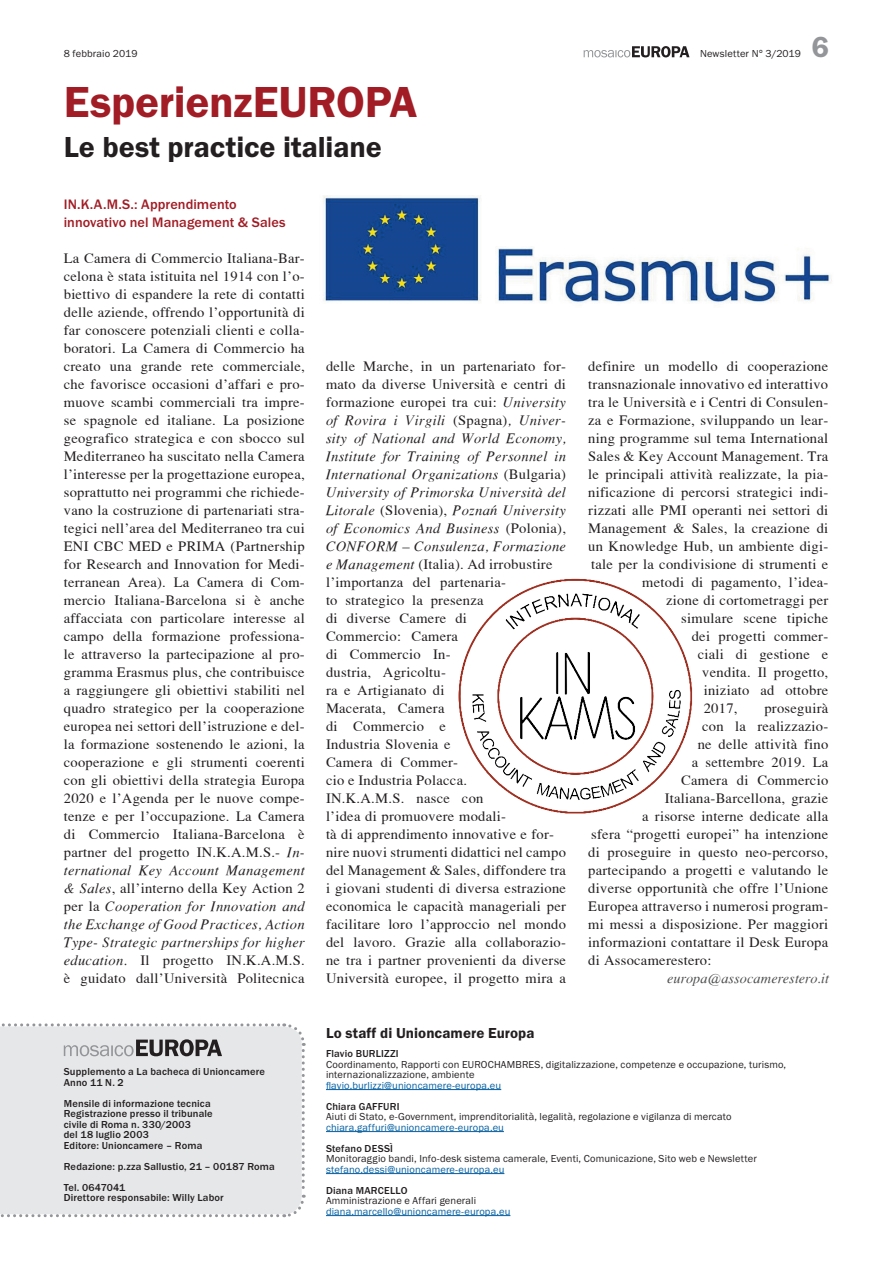
<style>
.page{position:relative;width:893px;height:1263px;background:#fff}
.page>*{position:absolute;margin:0;border:0;box-sizing:border-box;transform-origin:0 0}
.t1{font:600 45px "Franklin Gothic Itc T";letter-spacing:-.005em;color:#a11c25}
.t2{font:600 30px "Franklin Gothic Itc T";color:#231f20}
.t3{font:600 30px "Franklin Gothic Itc T";color:#939598}
.t4{font:600 15px "Franklin Gothic Itc T";letter-spacing:.005em;color:#231f20}
.t5{font:14.25px/18px "T Acc LAD";letter-spacing:.02em;color:#231f20;text-align:justify}
.t6{font:14.25px/18px "T Acc LAD Italic";letter-spacing:.02em;color:#231f20;text-align:justify}
.t7{font:500 14.25px/18px "Franklin Gothic Itc T";letter-spacing:.005em;color:#a11c25}
.t8{font:14.25px "T Acc LAD Italic";letter-spacing:.005em;color:#4b4c4d}
.t9{font:10.5px/10.5px "Franklin Gothic Itc T";letter-spacing:.015em;color:#231f20}
.t10{font:500 10.5px/10.5px "Franklin Gothic Itc T";letter-spacing:.015em;color:#231f20}
.t11{font:10.5px "Franklin Gothic Itc T";letter-spacing:.01em;color:#035ea0}
.s1{font-family:"T Acc LAD Italic"}
.s2{font-family:"T Acc LAD"}
.s3{font-family:"Times";font-style:italic}
</style>
<div class="page">
<svg style="left:584px;top:46px;width:105px;height:11px"></svg>
<svg style="left:0;top:1023px;width:306px;height:195px;background:#e2e3e5"></svg>
<hr style="left:326px;top:1089px;width:175px;height:1px;background:#035ea0">
<hr style="left:326px;top:1131px;width:178px;height:1px;background:#035ea0">
<hr style="left:326px;top:1173px;width:178px;height:1px;background:#035ea0">
<hr style="left:326px;top:1215px;width:184px;height:1px;background:#035ea0">
<img style="left:323px;top:195px;width:509px;height:108px">
<img style="left:458px;top:578px;width:235px;height:236px">
<p class="t9" style="left:64px;top:49px;width:75px">8 febbraio 2019</p>
<p class="t9" style="left:700px;top:49px;width:103px">Newsletter N° 3/2019</p>
<h1 class="t1" style="left:64px;top:76px;width:355px">EsperienzEUROPA</h1>
<h2 class="t2" style="left:64px;top:130px;width:319px">Le best practice italiane</h2>
<h2 class="t3" style="left:812px;top:30px;width:19px">6</h2>
<p class="t7" style="left:64px;top:195px;width:223px">IN.K.A.M.S.: Apprendimento innovativo nel Management &amp; Sales</p>
<p class="t5" style="left:64px;top:249px;width:242px">La Camera di Commercio Italiana-Bar&shy;celona è stata istituita nel 1914 con l’o&shy;biettivo di espandere la rete di contatti delle aziende, offrendo l’opportunità di far conoscere potenziali clienti e colla&shy;boratori. La Camera di Commercio ha creato una grande rete commerciale, che favorisce occasioni d’affari e pro&shy;muove scambi commerciali tra impre&shy;se spagnole ed italiane. La posizione geografico strategica e con sbocco sul Mediterraneo ha suscitato nella Camera l’interesse per la progettazione europea, soprattutto nei programmi che richiede&shy;vano la costruzione di partenariati stra&shy;tegici nell’area del Mediterraneo tra cui ENI CBC MED e PRIMA (Partnership for Research and Innovation for Medi&shy;terranean Area). La Camera di Com&shy;mercio Italiana-Barcelona si è anche affacciata con particolare interesse al campo della formazione professiona&shy;le attraverso la partecipazione al pro&shy;gramma Erasmus plus, che contribuisce a raggiungere gli obiettivi stabiliti nel quadro strategico per la cooperazione europea nei settori dell’istruzione e del&shy;la formazione sostenendo le azioni, la cooperazione e gli strumenti coerenti con gli obiettivi della strategia Europa 2020 e l’Agenda per le nuove compe&shy;tenze e per l’occupazione. La Camera di Commercio Italiana-Barcelona è partner del progetto IN.K.A.M.S.- <span class="s1">In-</span></p>
<p class="t6" style="left:64px;top:861px;width:242px">ternational Key Account Management</p>
<p class="t5" style="left:64px;top:879px;width:242px"><span class="s1">&amp; Sales</span>, all’interno della Key Action 2</p>
<p class="t6" style="left:64px;top:897px;width:242px"><span class="s2">per la</span> Cooperation for Innovation and the Exchange of Good Practices, Action Type- Strategic partnerships for higher</p>
<p class="t5" style="left:64px;top:951px;width:242px"><span class="s1">education.</span> Il progetto IN.K.A.M.S. è guidato dall’Università Politecnica</p>
<p class="t10" style="left:64px;top:1066px;width:203px">Supplemento a La bacheca di Unioncamere<br>Anno 11 N. 2</p>
<p class="t10" style="left:64px;top:1098px;width:150px">Mensile di informazione tecnica<br>Registrazione presso il tribunale civile di Roma n. 330/2003<br>del 18 luglio 2003<br>Editore: Unioncamere – Roma</p>
<p class="t10" style="left:64px;top:1155px;width:213px;line-height:21px">Redazione: p.zza Sallustio, 21 – 00187 Roma<br>Tel. 0647041</p>
<p class="t10" style="left:64px;top:1192px;width:161px">Direttore responsabile: Willy Labor</p>
<p class="t5" style="left:326px;top:357px;width:242px">delle Marche, in un partenariato for&shy;mato da diverse Università e centri di formazione europei tra cui: <span class="s1">University</span></p>
<p class="t6" style="left:326px;top:411px;width:242px">of Rovira i Virgili <span class="s2">(Spagna)</span>, Univer&shy;sity of National and World Economy, Institute for Training of Personnel in International Organizations <span class="s2">(Bulgaria)<br></span>University of Primorska Università del Litorale <span class="s2">(Slovenia),</span> Pozna<span class="s3">ń</span> University of Economics And Business <span class="s2">(Polonia), </span>CONFORM – Consulenza, Formazione</p>
<p class="t5" style="left:326px;top:555px;width:242px;text-align:left"><span class="s1">e Management</span> (Italia). Ad irrobustire l’importanza del partenaria-<br>to strategico la presenza<br>di diverse Camere di<br>Commercio: Camera<br>di Commercio In-<br>dustria, Agricoltu-<br>ra e Artigianato di<br>Macerata, Camera<br>di Commercio e<br>Industria Slovenia e<br>Camera di Commer-<br>cio e Industria Polacca.<br>IN.K.A.M.S. nasce con<br>l’idea di promuovere modali-<br>tà di apprendimento innovative e for&shy;nire nuovi strumenti didattici nel campo del Management &amp; Sales, diffondere tra i giovani studenti di diversa estrazione economica le capacità manageriali per facilitare loro l’approccio nel mondo del lavoro. Grazie alla collaborazio&shy;ne tra i partner provenienti da diverse<br>Università europee, il progetto mira a</p>
<p class="t4" style="left:326px;top:1024px;width:210px">Lo staff di Unioncamere Europa</p>
<p class="t5" style="left:588px;top:357px;width:241px">definire un modello di cooperazione</p>
<p class="t5" style="left:588px;top:375px;width:241px">transnazionale innovativo ed interattivo</p>
<p class="t5" style="left:588px;top:393px;width:241px">tra le Università e i Centri di Consulen-</p>
<p class="t5" style="left:588px;top:411px;width:242px">za e Formazione, sviluppando un lear-</p>
<p class="t5" style="left:588px;top:429px;width:241px">ning programme sul tema International</p>
<p class="t5" style="left:588px;top:447px;width:241px">Sales &amp; Key Account Management. Tra</p>
<p class="t5" style="left:588px;top:465px;width:242px">le principali attività realizzate, la pia-</p>
<p class="t5" style="left:588px;top:483px;width:242px">nificazione di percorsi strategici indi-</p>
<p class="t5" style="left:588px;top:501px;width:242px">rizzati alle PMI operanti nei settori di</p>
<p class="t5" style="left:588px;top:519px;width:242px">Management &amp; Sales, la creazione di</p>
<p class="t5" style="left:588px;top:537px;width:242px">un Knowledge Hub, un ambiente digi-</p>
<p class="t5" style="left:591px;top:555px;width:239px">tale per la condivisione di strumenti e</p>
<p class="t5" style="left:642px;top:573px;width:187px">metodi di pagamento, l’idea-</p>
<p class="t5" style="left:666px;top:591px;width:164px">zione di cortometraggi per</p>
<p class="t5" style="left:681px;top:609px;width:148px">simulare scene tipiche</p>
<p class="t5" style="left:692px;top:627px;width:138px">dei progetti commer-</p>
<p class="t5" style="left:698px;top:645px;width:132px">ciali di gestione e</p>
<p class="t5" style="left:702px;top:663px;width:127px">vendita. Il progetto,</p>
<p class="t5" style="left:704px;top:681px;width:126px">iniziato ad ottobre</p>
<p class="t5" style="left:704px;top:699px;width:35px">2017,</p>
<p class="t5" style="left:764px;top:699px;width:65px">proseguirà</p>
<p class="t5" style="left:702px;top:717px;width:127px">con la realizzazio-</p>
<p class="t5" style="left:698px;top:735px;width:132px">ne delle attività fino</p>
<p class="t5" style="left:692px;top:753px;width:138px">a settembre 2019. La</p>
<p class="t5" style="left:681px;top:771px;width:149px">Camera di Commercio</p>
<p class="t5" style="left:665px;top:789px;width:165px">Italiana-Barcellona, grazie</p>
<p class="t5" style="left:642px;top:807px;width:188px">a risorse interne dedicate alla</p>
<p class="t5" style="left:591px;top:825px;width:238px">sfera “progetti europei” ha intenzione</p>
<p class="t5" style="left:588px;top:843px;width:242px">di proseguire in questo neo-percorso,</p>
<p class="t5" style="left:588px;top:861px;width:241px">partecipando a progetti e valutando le</p>
<p class="t5" style="left:588px;top:879px;width:242px">diverse opportunità che offre l’Unione</p>
<p class="t5" style="left:588px;top:897px;width:241px">Europea attraverso i numerosi program-</p>
<p class="t5" style="left:588px;top:915px;width:242px">mi messi a disposizione. Per maggiori</p>
<p class="t5" style="left:588px;top:933px;width:242px">informazioni contattare il Desk Europa</p>
<p class="t5" style="left:588px;top:951px;width:125px">di Assocamerestero:</p>
<p class="t8" style="left:667px;top:970px;width:164px">europa@assocamerestero.it</p>
<p class="t10" style="left:326px;top:1048px;width:74px">Flavio BURLIZZI</p>
<p class="t9" style="left:326px;top:1058px;width:462px">Coordinamento, Rapporti con EUROCHAMBRES, digitalizzazione, competenze e occupazione, turismo, internazionalizzazione, ambiente</p>
<p class="t11" style="left:326px;top:1079px;width:177px">flavio.burlizzi@unioncamere-europa.eu</p>
<p class="t10" style="left:326px;top:1100px;width:75px">Chiara GAFFURI</p>
<p class="t9" style="left:326px;top:1111px;width:407px">Aiuti di Stato, e-Government, imprenditorialità, legalità, regolazione e vigilanza di mercato</p>
<p class="t11" style="left:326px;top:1121px;width:179px">chiara.gaffuri@unioncamere-europa.eu</p>
<p class="t10" style="left:326px;top:1142px;width:69px">Stefano DESSÌ</p>
<p class="t9" style="left:326px;top:1153px;width:432px">Monitoraggio bandi, Info-desk sistema camerale, Eventi, Comunicazione, Sito web e Newsletter</p>
<p class="t11" style="left:326px;top:1163px;width:180px">stefano.dessi@unioncamere-europa.eu</p>
<p class="t10" style="left:326px;top:1184px;width:83px">Diana MARCELLO</p>
<p class="t9" style="left:326px;top:1195px;width:152px">Amministrazione e Affari generali</p>
<p class="t11" style="left:326px;top:1205px;width:186px">diana.marcello@unioncamere-europa.eu</p>
</div>
